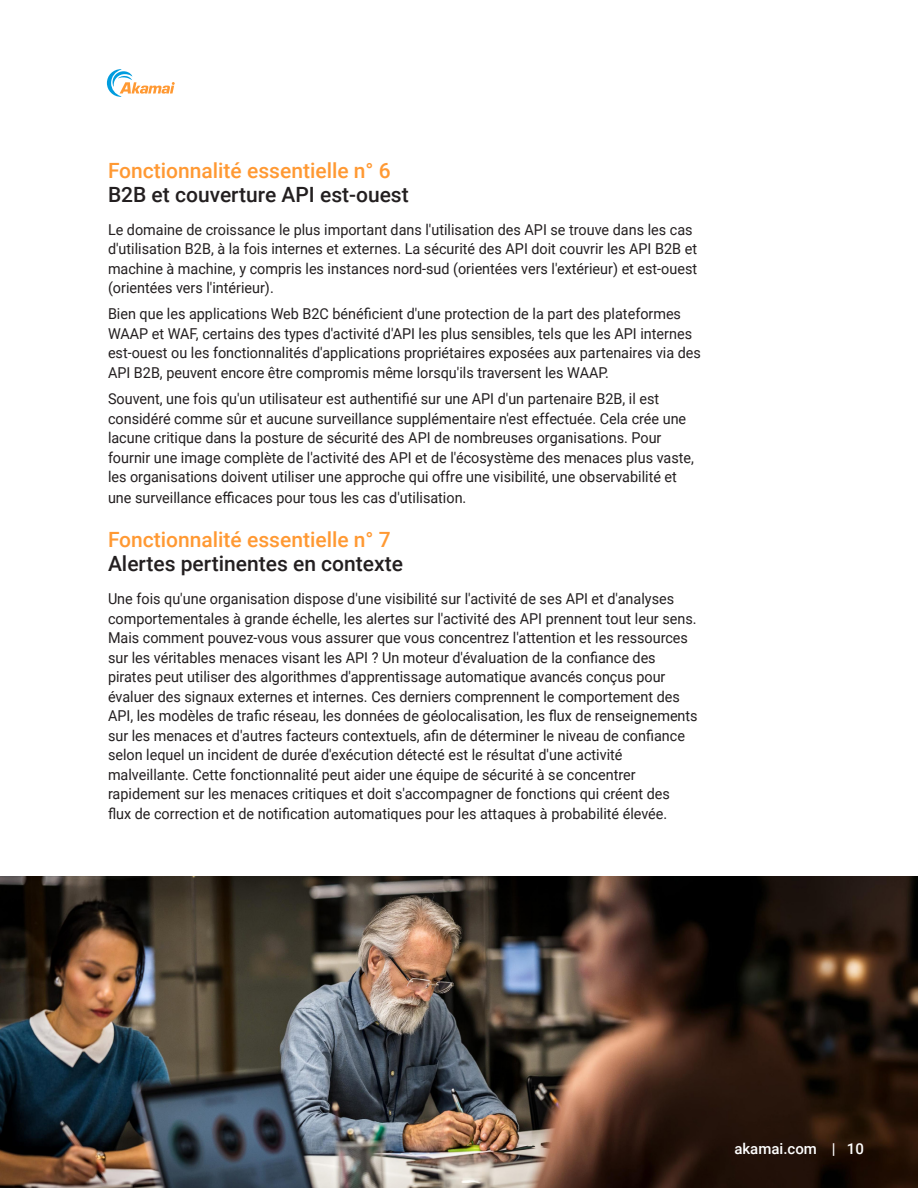
<style>
.page{position:relative;width:918px;height:1188px;background:#fff}
.page>*{position:absolute;margin:0;border:0;box-sizing:border-box;transform-origin:0 0}
.H2_-_Subheading{font:500 21px "Roboto";color:#f93}
.H2_-_Subheading-2{font:500 21px "Roboto";color:#231f20}
.Body{font:15px/19.5px "Roboto";color:#231f20;scale:.96 1}
.t1{font:500 15px "Roboto";color:#fff}
</style>
<div class="page">
<svg style="left:107px;top:69px;width:68px;height:28px"></svg>
<img style="left:0;top:877px;width:918px;height:311px">
<p class="H2_-_Subheading" style="left:108px;top:156px;width:284px">Fonctionnalité essentielle n° 6</p>
<p class="H2_-_Subheading-2" style="left:108px;top:180px;width:302px">B2B et couverture API est-ouest</p>
<p class="Body" style="left:108px;top:219px;width:615px">Le domaine de croissance le plus important dans l'utilisation des API se trouve dans les cas d'utilisation B2B, à la fois internes et externes. La sécurité des API doit couvrir les API B2B et machine à machine, y compris les instances nord-sud (orientées vers l'extérieur) et est-ouest (orientées vers l'intérieur).</p>
<p class="Body" style="left:108px;top:304px;width:619px">Bien que les applications Web B2C bénéficient d'une protection de la part des plateformes WAAP et WAF, certains des types d'activité d'API les plus sensibles, tels que les API internes est-ouest ou les fonctionnalités d'applications propriétaires exposées aux partenaires via des API B2B, peuvent encore être compromis même lorsqu'ils traversent les WAAP.</p>
<p class="Body" style="left:108px;top:389px;width:612px">Souvent, une fois qu'un utilisateur est authentifié sur une API d'un partenaire B2B, il est considéré comme sûr et aucune surveillance supplémentaire n'est effectuée. Cela crée une lacune critique dans la posture de sécurité des API de nombreuses organisations. Pour fournir une image complète de l'activité des API et de l'écosystème des menaces plus vaste, les organisations doivent utiliser une approche qui offre une visibilité, une observabilité et</p>
<p class="Body" style="left:108px;top:488px;width:375px">une surveillance efficaces pour tous les cas d'utilisation.</p>
<p class="H2_-_Subheading" style="left:108px;top:525px;width:284px">Fonctionnalité essentielle n° 7</p>
<p class="H2_-_Subheading-2" style="left:108px;top:549px;width:297px">Alertes pertinentes en contexte</p>
<p class="Body" style="left:108px;top:589px;width:616px">Une fois qu'une organisation dispose d'une visibilité sur l'activité de ses API et d'analyses comportementales à grande échelle, les alertes sur l'activité des API prennent tout leur sens.<br>Mais comment pouvez-vous vous assurer que vous concentrez l'attention et les ressources sur les véritables menaces visant les API ? Un moteur d'évaluation de la confiance des pirates peut utiliser des algorithmes d'apprentissage automatique avancés conçus pour évaluer des signaux externes et internes. Ces derniers comprennent le comportement des API, les modèles de trafic réseau, les données de géolocalisation, les flux de renseignements sur les menaces et d'autres facteurs contextuels, afin de déterminer le niveau de confiance selon lequel un incident de durée d'exécution détecté est le résultat d'une activité malveillante. Cette fonctionnalité peut aider une équipe de sécurité à se concentrer rapidement sur les menaces critiques et doit s'accompagner de fonctions qui créent des<br>flux de correction et de notification automatiques pour les attaques à probabilité élevée.</p>
<p class="t1" style="left:734px;top:1139px;width:131px">akamai.com | 10</p>
</div>
